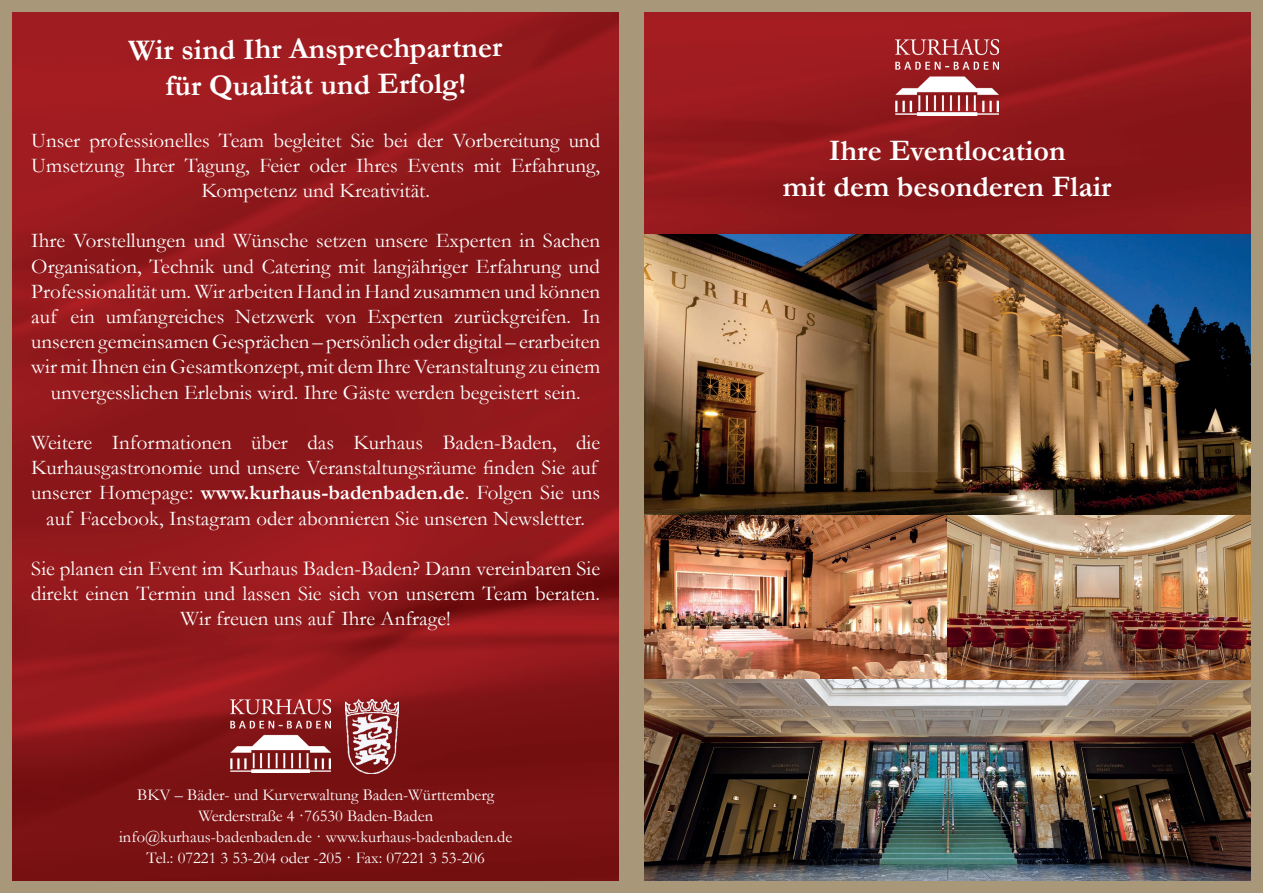
<style>
.page{position:relative;width:1263px;height:893px;background:#a99779}
.page>*{position:absolute;margin:0;border:0;box-sizing:border-box;transform-origin:0 0}
.t1{font:700 30px/36.2px "Garamond";color:#fff;text-align:center}
.t2{font:21px/25.2px "Garamond";color:#fff;text-align:center}
.t3{font:16.5px/21px "Garamond";color:#fff;text-align:center}
.s1{font-weight:700}
</style>
<div class="page">
<img style="left:644px;top:13px;width:606px;height:222px">
<img style="left:644px;top:235px;width:606px;height:645px">
<img style="left:896px;top:39px;width:103px;height:76px">
<img style="left:13px;top:13px;width:606px;height:867px">
<img style="left:345px;top:700px;width:54px;height:74px">
<img style="left:231px;top:700px;width:99px;height:73px">
<h1 class="t1" style="left:129px;top:30px;width:375px">Wir sind Ihr Ansprechpartner für Qualität und Erfolg!</h1>
<p class="t2" style="left:31px;top:127px;width:570px">Unser professionelles Team begleitet Sie bei der Vorbereitung und<br>Umsetzung Ihrer Tagung, Feier oder Ihres Events mit Erfahrung,<br>Kompetenz und Kreativität.</p>
<p class="t2" style="left:31px;top:228px;width:570px">Ihre Vorstellungen und Wünsche setzen unsere Experten in Sachen Organisation, Technik und Catering mit langjähriger Erfahrung und Professionalität um. Wir arbeiten Hand in Hand zusammen und können auf ein umfangreiches Netzwerk von Experten zurückgreifen. In unseren gemeinsamen Gesprächen – persönlich oder digital – erarbeiten wir mit Ihnen ein Gesamtkonzept, mit dem Ihre Veranstaltung zu einem unvergesslichen Erlebnis wird. Ihre Gäste werden begeistert sein.</p>
<p class="t2" style="left:31px;top:429px;width:570px">Weitere Informationen über das Kurhaus Baden-Baden, die Kurhausgastronomie und unsere Veranstaltungsräume finden Sie auf unserer Homepage: <span class="s1">www.kurhaus-badenbaden.de</span>. Folgen Sie uns auf Facebook, Instagram oder abonnieren Sie unseren Newsletter.</p>
<p class="t2" style="left:31px;top:555px;width:570px">Sie planen ein Event im Kurhaus Baden-Baden? Dann vereinbaren Sie direkt einen Termin und lassen Sie sich von unserem Team beraten.<br>Wir freuen uns auf Ihre Anfrage!</p>
<p class="t3" style="left:119px;top:784px;width:395px">BKV – Bäder- und Kurverwaltung Baden-Württemberg Werderstraße 4 ·76530 Baden-Baden info@kurhaus-badenbaden.de · www.kurhaus-badenbaden.de Tel.: 07221 3 53-204 oder -205 · Fax: 07221 3 53-206</p>
<h1 class="t1" style="left:783px;top:132px;width:330px">Ihre Eventlocation<br>mit dem besonderen Flair</h1>
</div>
